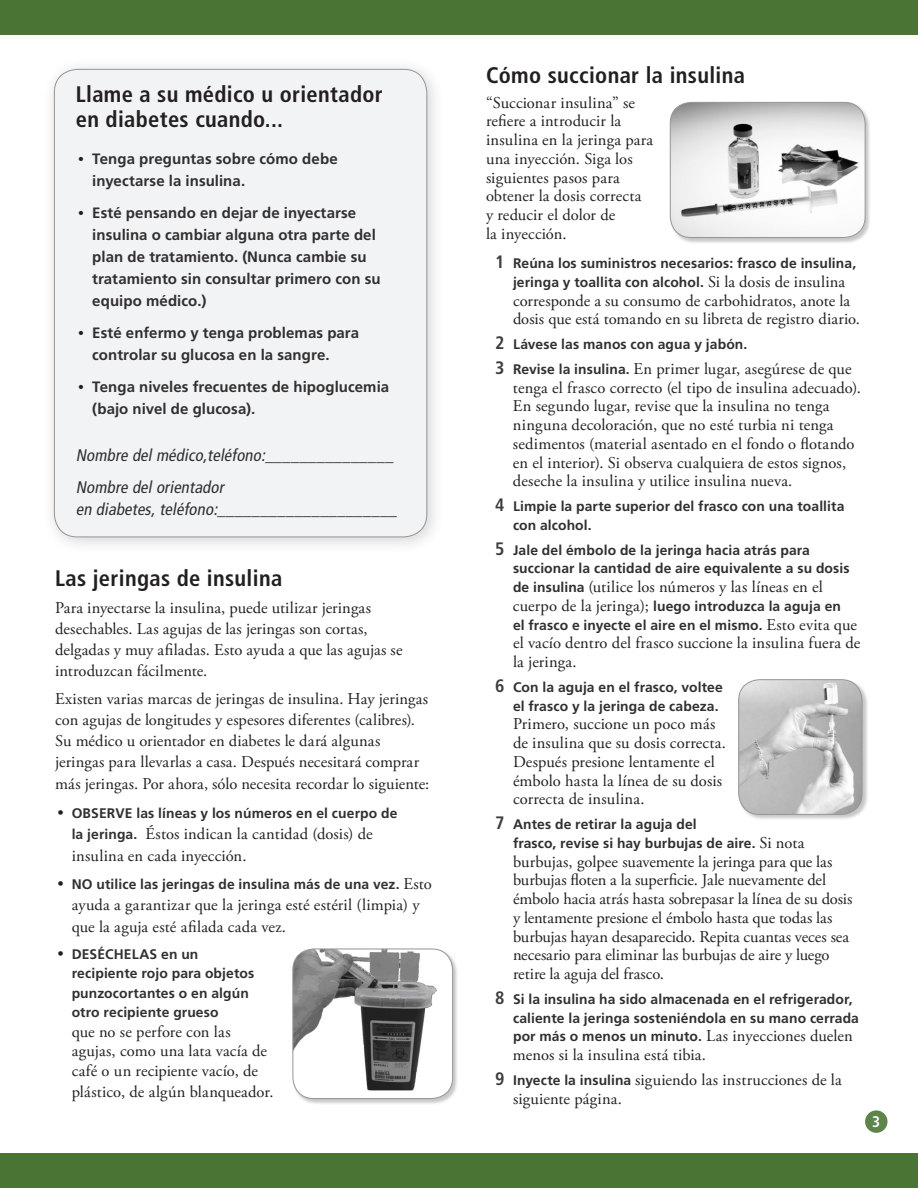
<style>
.page{position:relative;width:918px;height:1188px;background:#fff}
.page>*{position:absolute;margin:0;border:0;box-sizing:border-box;transform-origin:0 0}
.t1{font:700 condensed 22.5px/24.8px "Frutiger LT Std";letter-spacing:.015em;color:#231f20}
.t2{font:italic condensed 16.8px/31.8px "Frutiger LT Std";color:#312f30}
.t3{font:16.5px/18.8px "Adobe Garamond Pro";letter-spacing:.005em;color:#231f20}
.t4{font:700 condensed 15.45px "Frutiger LT Std";color:#fff}
.t5{font:700 15px/22.2px "Frutiger LT Std";letter-spacing:.005em;color:#312f30}
.t6{font:700 13.8px/18.8px "Frutiger LT Std";letter-spacing:.01em;color:#312f30}
.s1{font-family:"Adobe Garamond Pro";font-weight:400;color:#231f20}
.s2{font-family:"Adobe Garamond Pro";font-weight:400;font-size:16.5px;color:#231f20}
.s3{font-family:"Frutiger LT Std";font-weight:700;font-size:13.8px;color:#312f30}
.s4{font-stretch:condensed;font-size:18px;color:#3e3e3f}
.s5{font-family:"Frutiger LT Std";font-weight:700;font-stretch:condensed;font-size:18px;color:#3e3e3f}
</style>
<div class="page">
<div style="left:0;top:1154px;width:918px;height:34px;background:#497434"></div>
<div style="left:865px;top:1110px;width:23px;height:23px;background:#5e844b;border-radius:50%"></div>
<div style="left:0;top:0;width:918px;height:34px;background:#497434"></div>
<div style="left:292px;top:948px;width:167px;height:157px;background:#231f20;opacity:.25"></div>
<div style="left:293px;top:949px;width:160px;height:150px;background:#fff;border-radius:21px"></div>
<img style="left:293px;top:949px;width:145px;height:141px">
<div style="left:292px;top:949px;width:161px;height:150px;border:1px solid #939598;border-radius:21px"></div>
<div style="left:42px;top:57px;width:404px;height:499px;background:#231f20;opacity:.2"></div>
<div style="left:54px;top:69px;width:373px;height:468px;background:#f2f3f4;border-radius:23px"></div>
<div style="left:670px;top:102px;width:201px;height:142px;background:#231f20;opacity:.25"></div>
<img style="left:670px;top:102px;width:195px;height:136px">
<div style="left:670px;top:102px;width:196px;height:136px;border:1px solid #939598;border-radius:21px"></div>
<div style="left:738px;top:679px;width:130px;height:142px;background:#231f20;opacity:.25"></div>
<img style="left:739px;top:680px;width:123px;height:134px">
<div style="left:738px;top:679px;width:125px;height:136px;border:1px solid #939598;border-radius:21px"></div>
<h1 class="t1" style="left:76px;top:82px;width:309px">Llame a su médico u orientador en diabetes cuando...</h1>
<p class="t5" style="left:92px;top:148px;width:247px;text-indent:-14px"><span class="s1">•</span> Tenga preguntas sobre cómo debe inyectarse la insulina.</p>
<p class="t5" style="left:92px;top:202px;width:290px;text-indent:-14px"><span class="s1">•</span> Esté pensando en dejar de inyectarse insulina o cambiar alguna otra parte del plan de tratamiento. (Nunca cambie su tratamiento sin consultar primero con su equipo médico.)</p>
<p class="t5" style="left:92px;top:322px;width:268px;text-indent:-14px"><span class="s1">•</span> Esté enfermo y tenga problemas para controlar su glucosa en la sangre.</p>
<p class="t5" style="left:92px;top:375px;width:298px;text-indent:-14px"><span class="s1">•</span> Tenga niveles frecuentes de hipoglucemia (bajo nivel de glucosa).</p>
<p class="t2" style="left:76px;top:439px;width:323px">Nombre delmédico,teléfono:_______________<br>Nombre delorientador</p>
<p class="t2" style="left:76px;top:494px;width:326px">en diabetes,teléfono:_____________________</p>
<h1 class="t1" style="left:55px;top:565px;width:229px">Las jeringas de insulina</h1>
<p class="t3" style="left:55px;top:597px;width:349px;line-height:21px">Para inyectarse la insulina, puede utilizar jeringas desechables. Las agujas de las jeringas son cortas, delgadas y muy afiladas. Esto ayuda a que las agujas se introduzcan fácilmente.</p>
<p class="t3" style="left:55px;top:689px;width:376px;line-height:21.3px">Existen varias marcas de jeringas de insulina. Hay jeringas con agujas de longitudes y espesores diferentes (calibres).<br>Su médico u orientador en diabetes le dará algunas jeringas para llevarlas a casa. Después necesitará comprar más jeringas. Por ahora, sólo necesita recordar lo siguiente:</p>
<p class="t6" style="left:57px;top:804px;width:342px"><span class="s2">•</span> OBSERVE las líneas y los números en el cuerpo de</p>
<p class="t3" style="left:72px;top:823px;width:303px;line-height:21.8px"><span class="s3">la jeringa.</span> Éstos indican la cantidad (dosis) de insulina en cada inyección.</p>
<p class="t6" style="left:57px;top:875px;width:376px"><span class="s2">•</span> NO utilice las jeringas de insulina más de una vez. <span class="s2">Esto</span></p>
<p class="t3" style="left:72px;top:895px;width:349px;line-height:21.8px">ayuda a garantizar que la jeringa esté estéril (limpia) y que la aguja esté afilada cada vez.</p>
<p class="t6" style="left:72px;top:944px;width:184px;line-height:19.5px;text-indent:-14px"><span class="s2">•</span> DESÉCHELAS en un recipiente rojo para objetos punzocortantes o en algún otro recipiente grueso</p>
<p class="t3" style="left:72px;top:1023px;width:197px;line-height:19.5px">que no se perfore con las agujas, como una lata vacía de café o un recipiente vacío, de</p>
<p class="t3" style="left:72px;top:1083px;width:203px">plástico, de algún blanqueador.</p>
<h1 class="t1" style="left:486px;top:63px;width:261px">Cómo succionar la insulina</h1>
<p class="t3" style="left:486px;top:94px;width:169px">“Succionar insulina” se refiere a introducir la insulina en la jeringa para una inyección. Siga los siguientes pasos para obtener la dosis correcta<br>y reducir el dolor de<br>la inyección.</p>
<p class="t6" style="left:495px;top:254px;width:363px;text-align:center"><span class="s4">1</span> Reúna los suministros necesarios: frasco de insulina, jeringa y toallita con alcohol. <span class="s2">Si la dosis de insulina</span></p>
<p class="t3" style="left:513px;top:292px;width:349px">corresponde a su consumo de carbohidratos, anote la dosis que está tomando en su libreta de registro diario.</p>
<p class="t6" style="left:495px;top:335px;width:254px"><span class="s4">2</span> Lávese las manos con agua y jabón.</p>
<p class="t3" style="left:513px;top:360px;width:350px;text-indent:-18px"><span class="s5">3</span> <span class="s3">Revise la insulina.</span> En primer lugar, asegúrese de que tenga el frasco correcto (el tipo de insulina adecuado).<br>En segundo lugar, revise que la insulina no tenga ninguna decoloración, que no esté turbia ni tenga sedimentos (material asentado en el fondo o flotando en el interior). Si observa cualquiera de estos signos, deseche la insulina y utilice insulina nueva.</p>
<p class="t6" style="left:513px;top:497px;width:333px;text-indent:-18px"><span class="s4">4</span> Limpie la parte superior del frasco con una toallita con alcohol.</p>
<p class="t6" style="left:513px;top:541px;width:338px;text-indent:-18px"><span class="s4">5</span> Jale del émbolo de la jeringa hacia atrás para succionar la cantidad de aire equivalente a su dosis</p>
<p class="t3" style="left:513px;top:578px;width:311px"><span class="s3">de insulina</span> (utilice los números y las líneas en el</p>
<p class="t6" style="left:513px;top:597px;width:346px"><span class="s2">cuerpo de la jeringa);</span> luego introduzca la aguja en<br>el frasco e inyecte el aire en el mismo. <span class="s2">Esto evita que</span></p>
<p class="t3" style="left:513px;top:634px;width:349px">el vacío dentro del frasco succione la insulina fuera de la jeringa.</p>
<p class="t6" style="left:495px;top:678px;width:229px;text-align:right"><span class="s4">6</span> Con la aguja en el frasco, voltee el frasco y la jeringa de cabeza.</p>
<p class="t3" style="left:513px;top:715px;width:214px">Primero, succione un poco más de insulina que su dosis correcta.<br>Después presione lentamente el émbolo hasta la línea de su dosis correcta de insulina.</p>
<p class="t6" style="left:513px;top:815px;width:293px;text-indent:-18px"><span class="s4">7</span> Antes de retirar la aguja del<br>frasco, revise si hay burbujas de aire. <span class="s2">Si nota</span></p>
<p class="t3" style="left:513px;top:853px;width:341px">burbujas, golpee suavemente la jeringa para que las burbujas floten a la superficie. Jale nuevamente del émbolo hacia atrás hasta sobrepasar la línea de su dosis y lentamente presione el émbolo hasta que todas las burbujas hayan desaparecido. Repita cuantas veces sea necesario para eliminar las burbujas de aire y luego retire la aguja del frasco.</p>
<p class="t6" style="left:513px;top:990px;width:348px;text-indent:-18px"><span class="s4">8</span> Si la insulina ha sido almacenada en el refrigerador, caliente la jeringa sosteniéndola en su mano cerrada por más o menos un minuto. <span class="s2">Las inyecciones duelen</span></p>
<p class="t3" style="left:495px;top:1043px;width:348px;line-height:24.8px;text-indent:18px">menos si la insulina está tibia.<br><span class="s5">9</span> <span class="s3">Inyecte la insulina</span> siguiendo las instrucciones de la</p>
<p class="t3" style="left:513px;top:1090px;width:111px">siguiente página.</p>
<p class="t4" style="left:872px;top:1112px;width:10px">3</p>
</div>
